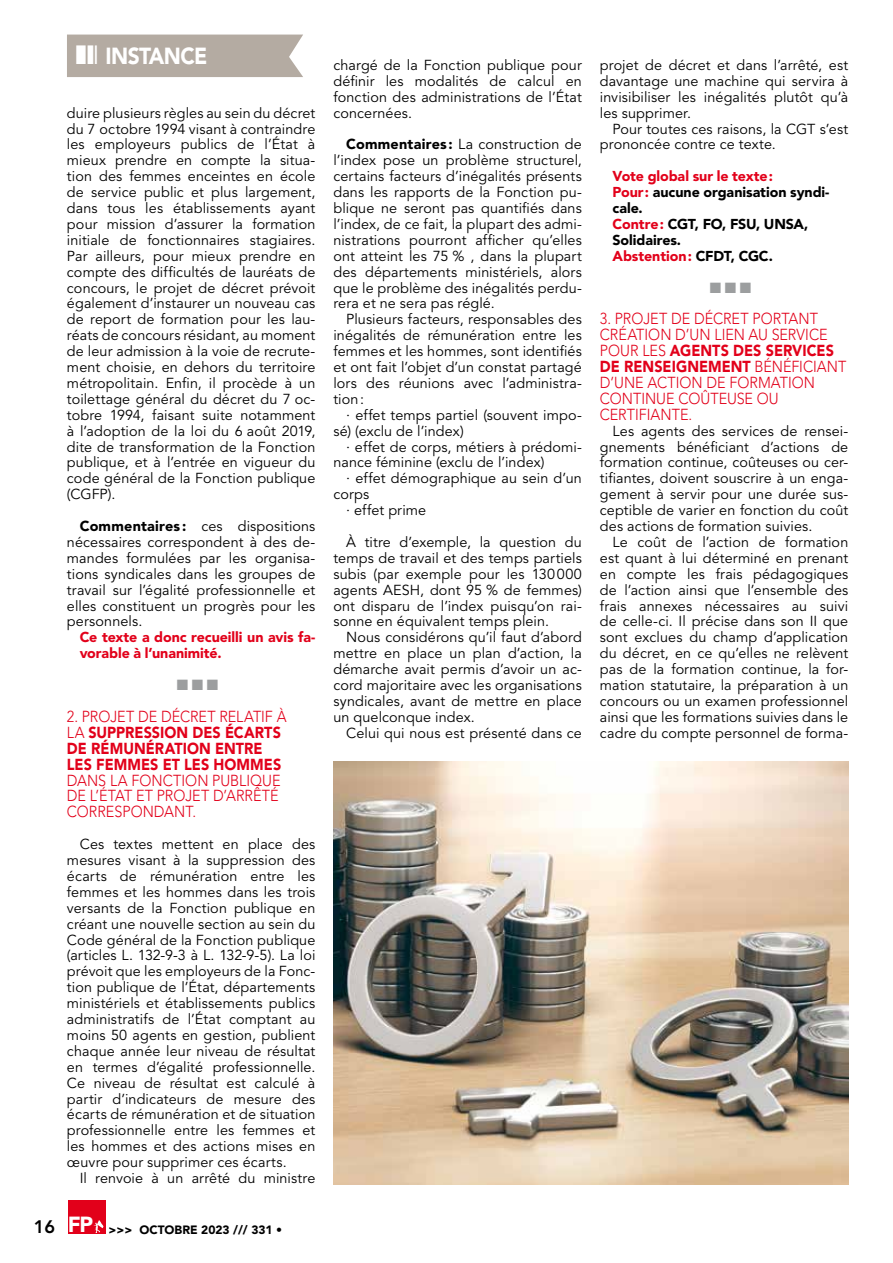
<style>
.page{position:relative;width:893px;height:1263px;background:#fff}
.page>*{position:absolute;margin:0;border:0;box-sizing:border-box;transform-origin:0 0}
.t1{font:900 23.1px "Avenir LT Std";letter-spacing:-.025em;color:#fff;scale:.91 1}
.t2{font:300 15.9px/15.9px "Avenir LT Std";color:#e2001a;scale:.91 1}
.t3{font:900 15.9px/15.9px "Avenir LT Std";color:#e2001a;scale:.91 1}
.t4{font:15px "Zapf Dingbats ITC";color:#9c9e9f}
.t5{font:14.4px/15.9px "Avenir LT Std";letter-spacing:.005em;color:#000;text-align:justify}
.t6{font:900 14.25px/15.9px "Avenir LT Std";letter-spacing:-.01em;color:#000}
.t7{font:900 14.25px/15.9px "Avenir LT Std";letter-spacing:-.005em;color:#e2001a}
.t8{font:900 12px "Avenir LT Std";color:#000}
.s1{font-weight:900}
.s2{font-weight:300}
.s3{font-weight:800;font-size:18px}
.s4{color:#e2001a}
</style>
<div class="page">
<div style="left:68px;top:1200px;width:37px;height:33px;background:#e2001a"></div>
<svg style="left:94px;top:1220px;width:9px;height:13px"></svg>
<img style="left:333px;top:761px;width:515px;height:424px">
<div style="left:67px;top:35px;width:236px;height:42px;background:#b4aba2"></div>
<h1 class="t1" style="left:105px;top:42px;width:114px">INSTANCE</h1>
<p class="t5" style="left:67px;top:105px;width:250px">duire plusieurs règles au sein du décret du 7 octobre 1994 visant à contraindre les employeurs publics de l’État à mieux prendre en compte la situa&shy;tion des femmes enceintes en école de service public et plus largement, dans tous les établissements ayant pour mission d’assurer la formation initiale de fonctionnaires stagiaires.<br>Par ailleurs, pour mieux prendre en compte des difficultés de lauréats de concours, le projet de décret prévoit également d’instaurer un nouveau cas de report de formation pour les lau&shy;réats de concours résidant, au moment de leur admission à la voie de recrute&shy;ment choisie, en dehors du territoire métropolitain. Enfin, il procède à un toilettage général du décret du 7 oc&shy;tobre 1994, faisant suite notamment à l’adoption de la loi du 6 août 2019, dite de transformation de la Fonction publique, et à l’entrée en vigueur du code général de la Fonction publique (CGFP).</p>
<p class="t5" style="left:67px;top:518px;width:250px;text-indent:13px"><span class="s1">Commentaires :</span> ces dispositions nécessaires correspondent à des de&shy;mandes formulées par les organisa&shy;tions syndicales dans les groupes de travail sur l’égalité professionnelle et elles constituent un progrès pour les personnels.</p>
<p class="t7" style="left:80px;top:629px;width:237px">Ce texte a donc recueilli un avis fa&shy;vorable à l’unanimité.</p>
<p class="t4" style="left:177px;top:678px;width:42px">■■■</p>
<p class="t3" style="left:67px;top:708px;width:243px"><span class="s2">2. PROJET DE DÉCRET RELATIF À<br>LA</span> SUPPRESSION DES ÉCARTS<br>DE RÉMUNÉRATION ENTRE<br>LES FEMMES ET LES HOMMES</p>
<p class="t2" style="left:67px;top:772px;width:236px">DANS LA FONCTION PUBLIQUE<br>DE L’ÉTAT ET PROJET D’ARRÊTÉ<br>CORRESPONDANT.</p>
<p class="t5" style="left:67px;top:837px;width:250px;text-indent:13px">Ces textes mettent en place des mesures visant à la suppression des écarts de rémunération entre les femmes et les hommes dans les trois versants de la Fonction publique en créant une nouvelle section au sein du Code général de la Fonction publique (articles L. 132-9-3 à L. 132-9-5). La loi prévoit que les employeurs de la Fonc&shy;tion publique de l’État, départements ministériels et établissements publics administratifs de l’État comptant au moins 50 agents en gestion, publient chaque année leur niveau de résultat en termes d’égalité professionnelle.<br>Ce niveau de résultat est calculé à partir d’indicateurs de mesure des écarts de rémunération et de situation professionnelle entre les femmes et les hommes et des actions mises en œuvre pour supprimer ces écarts.</p>
<p class="t5" style="left:80px;top:1170px;width:237px">Il renvoie à un arrêté du ministre</p>
<p class="t8" style="left:34px;top:1222px;width:250px"><span class="s3">16</span> <sup>FP</sup> &gt;&gt;&gt; OCTOBRE 2023 /// 331 •</p>
<p class="t5" style="left:333px;top:57px;width:250px">chargé de la Fonction publique pour définir les modalités de calcul en fonction des administrations de l’État concernées.</p>
<p class="t5" style="left:333px;top:137px;width:250px;text-indent:13px"><span class="s1">Commentaires :</span> La construction de l’index pose un problème structurel, certains facteurs d’inégalités présents dans les rapports de la Fonction pu&shy;blique ne seront pas quantifiés dans l’index, de ce fait, la plupart des admi&shy;nistrations pourront afficher qu’elles ont atteint les 75 % , dans la plupart des départements ministériels, alors que le problème des inégalités perdu&shy;rera et ne sera pas réglé.</p>
<p class="t5" style="left:333px;top:312px;width:250px;text-indent:13px">Plusieurs facteurs, responsables des inégalités de rémunération entre les femmes et les hommes, sont identifiés et ont fait l’objet d’un constat partagé lors des réunions avec l’administra&shy;tion:</p>
<p class="t5" style="left:333px;top:407px;width:250px;text-indent:13px">· effet temps partiel (souvent impo&shy;sé) (exclu de l’index)</p>
<p class="t5" style="left:333px;top:439px;width:250px;text-indent:13px">· effet de corps, métiers à prédomi&shy;nance féminine (exclu de l’index)</p>
<p class="t5" style="left:346px;top:471px;width:237px">· effet démographique au sein d’un</p>
<p class="t5" style="left:333px;top:487px;width:37px">corps</p>
<p class="t5" style="left:346px;top:503px;width:82px">· effet prime</p>
<p class="t5" style="left:333px;top:534px;width:250px;text-indent:13px">À titre d’exemple, la question du temps de travail et des temps partiels subis (par exemple pour les 130000 agents AESH, dont 95 % de femmes) ont disparu de l’index puisqu’on rai&shy;sonne en équivalent temps plein.</p>
<p class="t5" style="left:333px;top:630px;width:250px;text-indent:13px">Nous considérons qu’il faut d’abord mettre en place un plan d’action, la démarche avait permis d’avoir un ac&shy;cord majoritaire avec les organisations syndicales, avant de mettre en place un quelconque index.</p>
<p class="t5" style="left:346px;top:725px;width:237px">Celui qui nous est présenté dans ce</p>
<p class="t5" style="left:600px;top:57px;width:250px">projet de décret et dans l’arrêté, est davantage une machine qui servira à invisibiliser les inégalités plutôt qu’à les supprimer.</p>
<p class="t5" style="left:600px;top:121px;width:250px;text-indent:13px">Pour toutes ces raisons, la CGT s’est prononcée contre ce texte.</p>
<p class="t6" style="left:613px;top:168px;width:218px"><span class="s4">Vote global sur le texte:<br>Pour:</span> aucune organisation syndi&shy;cale.<br><span class="s4">Contre:</span> CGT, FO, FSU, UNSA,<br>Solidaires.<br><span class="s4">Abstention:</span> CFDT, CGC.</p>
<p class="t4" style="left:710px;top:280px;width:42px">■■■</p>
<p class="t2" style="left:600px;top:311px;width:272px">3. PROJET DE DÉCRET PORTANT<br>CRÉATION D’UN LIEN AU SERVICE<br>POUR LES <span class="s1">AGENTS DES SERVICES<br>DE RENSEIGNEMENT</span> BÉNÉFICIANT<br>D’UNE ACTION DE FORMATION<br>CONTINUE COÛTEUSE OU<br>CERTIFIANTE.</p>
<p class="t5" style="left:600px;top:423px;width:250px;text-indent:13px">Les agents des services de rensei&shy;gnements bénéficiant d’actions de formation continue, coûteuses ou cer&shy;tifiantes, doivent souscrire à un enga&shy;gement à servir pour une durée sus&shy;ceptible de varier en fonction du coût des actions de formation suivies.</p>
<p class="t5" style="left:600px;top:534px;width:250px;text-indent:13px">Le coût de l’action de formation est quant à lui déterminé en prenant en compte les frais pédagogiques de l’action ainsi que l’ensemble des frais annexes nécessaires au suivi de celle-ci. Il précise dans son II que sont exclues du champ d’application du décret, en ce qu’elles ne relèvent pas de la formation continue, la for&shy;mation statutaire, la préparation à un concours ou un examen professionnel ainsi que les formations suivies dans le cadre du compte personnel de forma-</p>
</div>
